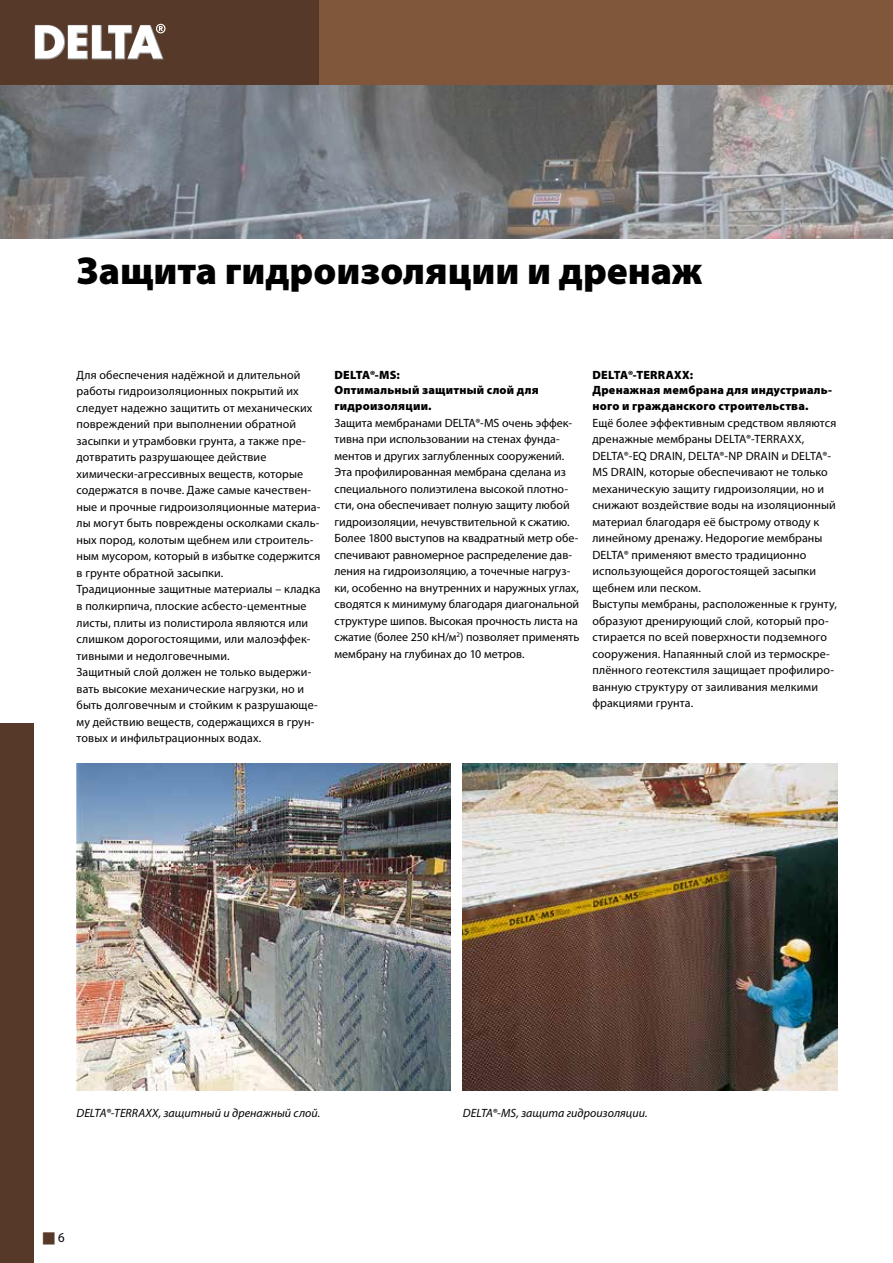
<style>
.page{position:relative;width:893px;height:1263px;background:#fff}
.page>*{position:absolute;margin:0;border:0;box-sizing:border-box;transform-origin:0 0}
.t1{font:900 39px "Myriad Pro";color:#000}
.t2{font:13.5px "Myriad Pro";color:#000;scale:.95 1}
.t3{font:12px/16.5px "Myriad Pro";letter-spacing:.005em;color:#000}
.t4{font:900 12px/15px "Myriad Pro";letter-spacing:.02em;color:#000}
.t5{font:italic 12px "Myriad Pro";letter-spacing:.005em;color:#000}
.s1{color:#563928}
</style>
<div class="page">
<div style="left:268px;top:0;width:625px;height:85px;background:#80573a"></div>
<div style="left:0;top:0;width:319px;height:85px;background:#563928"></div>
<div style="left:0;top:723px;width:34px;height:540px;background:#563928"></div>
<svg style="left:35px;top:24px;width:131px;height:35px"></svg>
<img style="left:463px;top:764px;width:375px;height:326px">
<img style="left:77px;top:764px;width:374px;height:326px">
<img style="left:0;top:85px;width:893px;height:153px">
<h1 class="t1" style="left:77px;top:245px;width:627px">Защита гидроизоляции и дренаж</h1>
<p class="t3" style="left:77px;top:366px;width:246px">Для обеспечения надёжной и длительной работы гидроизоляционных покрытий их следует надежно защитить от механических повреждений при выполнении обратной засыпки и утрамбовки грунта, а также пре&shy;дотвратить разрушающее действие химически-агрессивных веществ, которые содержатся в почве. Даже самые качествен&shy;ные и прочные гидроизоляционные материа&shy;лы могут быть повреждены осколками скаль&shy;ных пород, колотым щебнем или строитель&shy;ным мусором, который в избытке содержится в грунте обратной засыпки.<br>Традиционные защитные материалы – кладка в полкирпича, плоские асбесто-цементные листы, плиты из полистирола являются или слишком дорогостоящими, или малоэффек&shy;тивными и недолговечными.<br>Защитный слой должен не только выдержи&shy;вать высокие механические нагрузки, но и быть долговечным и стойким к разрушающе&shy;му действию веществ, содержащихся в грун&shy;товых и инфильтрационных водах.</p>
<p class="t4" style="left:334px;top:367px;width:206px">DELTA®-MS:<br>Оптимальный защитный слой для</p>
<p class="t4" style="left:334px;top:398px;width:99px">гидроизоляции.</p>
<p class="t3" style="left:334px;top:414px;width:246px">Защита мембранами DELTA®-MS очень эффек&shy;тивна при использовании на стенах фунда&shy;ментов и других заглубленных сооружений.<br>Эта профилированная мембрана сделана из специального полиэтилена высокой плотно&shy;сти, она обеспечивает полную защиту любой гидроизоляции, нечувствительной к сжатию.<br>Более 1800 выступов на квадратный метр обе&shy;спечивают равномерное распределение дав&shy;ления на гидроизоляцию, а точечные нагруз&shy;ки, особенно на внутренних и наружных углах, сводятся к минимуму благодаря диагональной структуре шипов. Высокая прочность листа на сжатие (более 250 кН/м<sup>2</sup>) позволяет применять мембрану на глубинах до 10 метров.</p>
<p class="t4" style="left:592px;top:367px;width:241px">DELTA®-TERRAXX:<br>Дренажная мембрана для индустриаль-</p>
<p class="t4" style="left:592px;top:398px;width:218px">ного и гражданского строительства.</p>
<p class="t3" style="left:592px;top:414px;width:246px">Ещё более эффективным средством являются дренажные мембраны DELTA®-TERRAXX, DELTA®-EQ DRAIN, DELTA®-NP DRAIN и DELTA®- MS DRAIN, которые обеспечивают не только механическую защиту гидроизоляции, но и снижают воздействие воды на изоляционный материал благодаря её быстрому отводу к линейному дренажу. Недорогие мембраны DELTA® применяют вместо традиционно использующейся дорогостоящей засыпки щебнем или песком.<br>Выступы мембраны, расположенные к грунту, образуют дренирующий слой, который про&shy;стирается по всей поверхности подземного сооружения. Напаянный слой из термоскре&shy;плённого геотекстиля защищает профилиро&shy;ванную структуру от заиливания мелкими фракциями грунта.</p>
<p class="t5" style="left:77px;top:1106px;width:245px">DELTA®-TERRAXX, защитный и дренажный слой.</p>
<p class="t5" style="left:463px;top:1106px;width:186px">DELTA®-MS, защита гидроизоляции.</p>
<p class="t2" style="left:42px;top:1229px;width:25px"><span class="s1">•</span>6</p>
</div>
